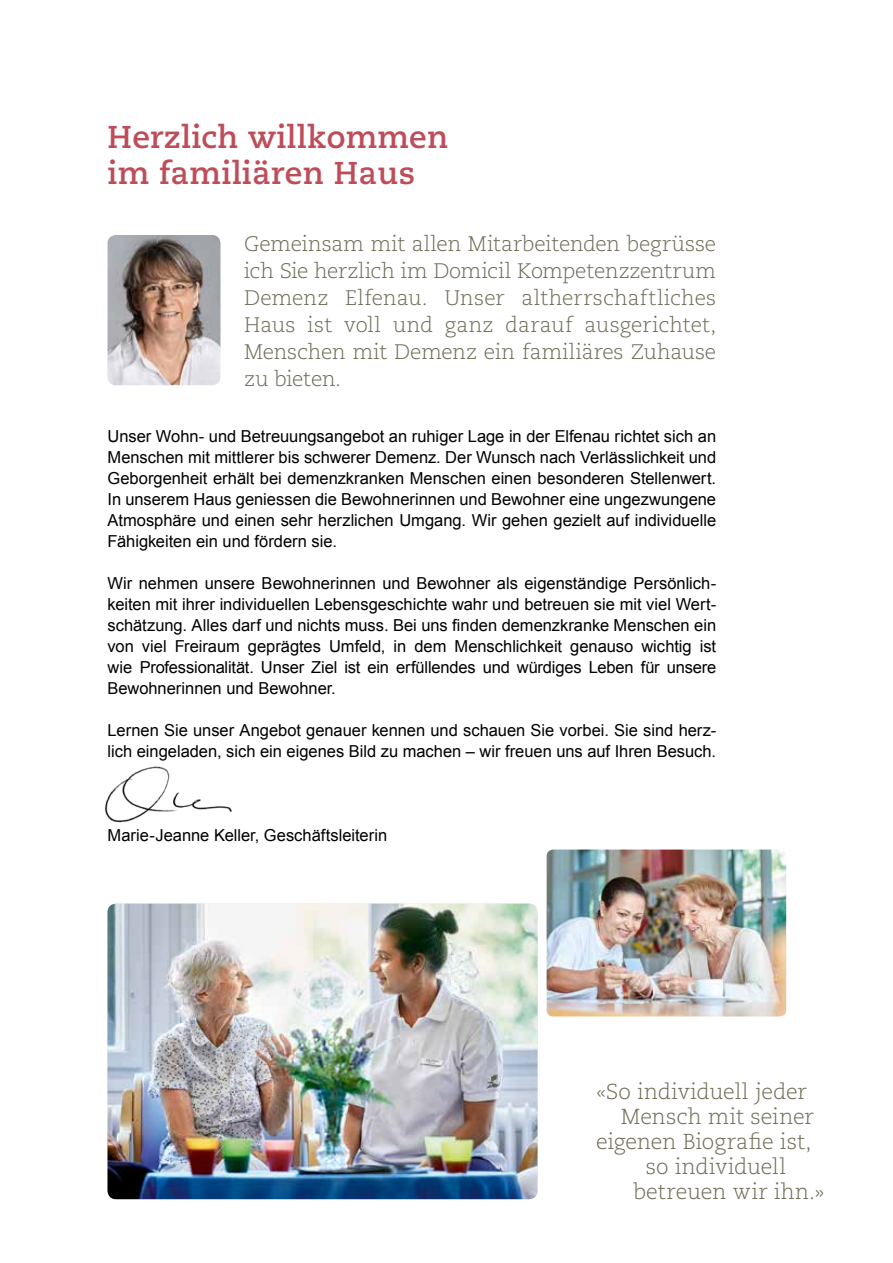
<style>
.page{position:relative;width:893px;height:1263px;background:#fff}
.page>*{position:absolute;margin:0;border:0;box-sizing:border-box;transform-origin:0 0}
.t1{font:700 31.5px/36px "Caecilia LT Std";letter-spacing:.01em;color:#be4d5a}
.t2{font:300 21.6px "Caecilia LT Std";color:#6e6c56}
.t3{font:300 21px/27px "Caecilia LT Std";letter-spacing:-.01em;color:#6e6c56;text-align:justify}
.t4{font:16.5px/21px "Arial";color:#000;text-align:justify}
</style>
<div class="page">
<img style="left:105px;top:766px;width:127px;height:57px">
<img style="left:108px;top:904px;width:429px;height:295px">
<img style="left:108px;top:235px;width:112px;height:150px">
<img style="left:547px;top:849px;width:239px;height:167px">
<h1 class="t1" style="left:108px;top:119px;width:342px">Herzlich willkommen im familiären Haus</h1>
<p class="t3" style="left:244px;top:231px;width:474px">Gemeinsam mit allen Mitarbeitenden begrüsse ich Sie herzlich im Domicil Kompetenzzentrum Demenz Elfenau. Unser altherrschaftliches Haus ist voll und ganz darauf ausgerichtet, Menschen mit Demenz ein familiäres Zuhause zu bieten.</p>
<p class="t4" style="left:108px;top:425px;width:610px">Unser Wohn- und Betreuungsangebot an ruhiger Lage in der Elfenau richtet sich an Menschen mit mittlerer bis schwerer Demenz. Der Wunsch nach Verlässlichkeit und Geborgenheit erhält bei demenzkranken Menschen einen besonderen Stellenwert.<br>In unserem Haus geniessen die Bewohnerinnen und Bewohner eine ungezwungene Atmosphäre und einen sehr herzlichen Umgang. Wir gehen gezielt auf individuelle Fähigkeiten ein und fördern sie.</p>
<p class="t4" style="left:108px;top:572px;width:610px">Wir nehmen unsere Bewohnerinnen und Bewohner als eigenständige Persönlich&shy;keiten mit ihrer individuellen Lebensgeschichte wahr und betreuen sie mit viel Wert&shy;schätzung. Alles darf und nichts muss. Bei uns finden demenzkranke Menschen ein von viel Freiraum geprägtes Umfeld, in dem Menschlichkeit genauso wichtig ist wie Professionalität. Unser Ziel ist ein erfüllendes und würdiges Leben für unsere Bewohnerinnen und Bewohner.</p>
<p class="t4" style="left:108px;top:719px;width:610px">Lernen Sie unser Angebot genauer kennen und schauen Sie vorbei. Sie sind herz&shy;lich eingeladen, sich ein eigenes Bild zu machen – wir freuen uns auf Ihren Besuch.</p>
<p class="t4" style="left:108px;top:824px;width:281px">Marie-Jeanne Keller, Geschäftsleiterin</p>
<h2 class="t2" style="left:596px;top:1079px;width:212px">«So individuell jeder</h2>
<h2 class="t2" style="left:621px;top:1104px;width:194px">Mensch mit seiner</h2>
<h2 class="t2" style="left:596px;top:1129px;width:217px">eigenen Biografie ist,</h2>
<h2 class="t2" style="left:646px;top:1154px;width:142px">so individuell</h2>
<h2 class="t2" style="left:633px;top:1179px;width:193px">betreuen wir ihn.»</h2>
</div>
